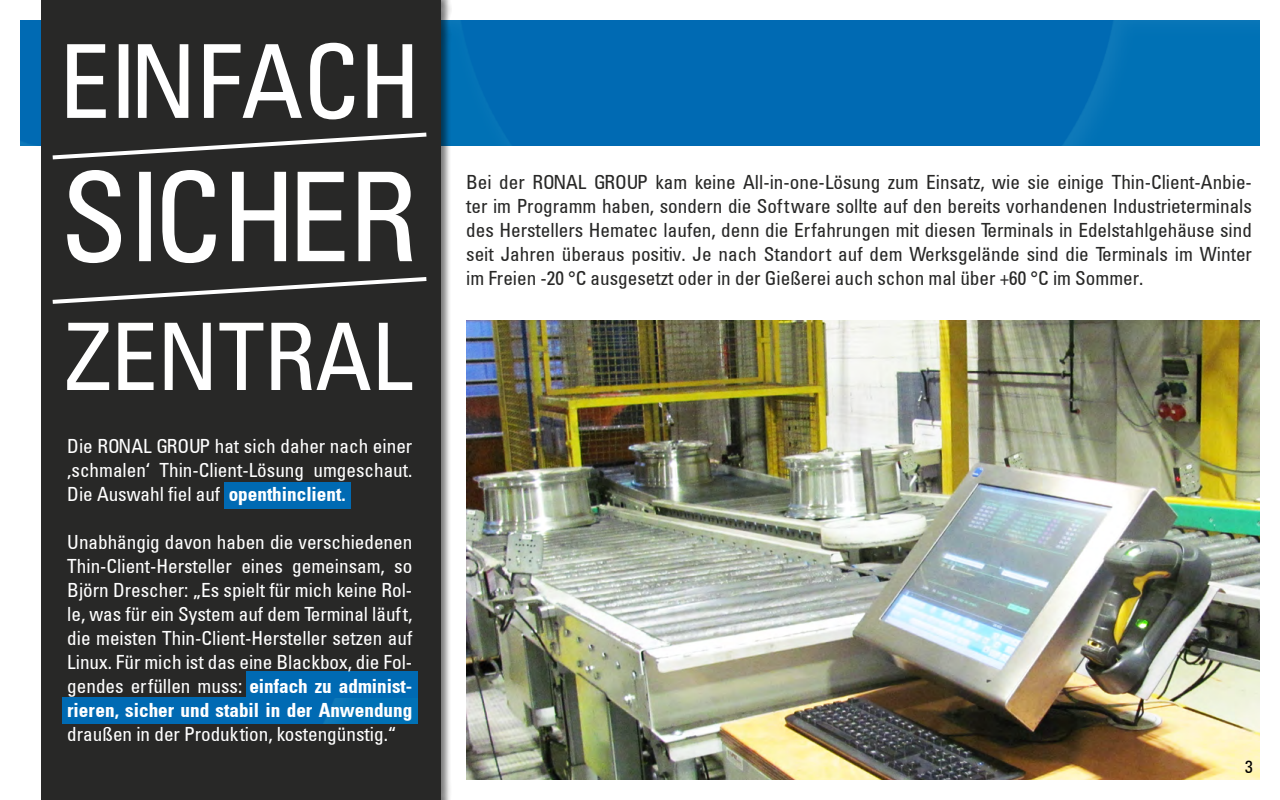
<style>
.page{position:relative;width:1280px;height:800px;background:#fff}
.page>*{position:absolute;margin:0;border:0;box-sizing:border-box;transform-origin:0 0}
.t1{font:20px/24px "Unfug Condensed Normal";color:#fff;text-align:justify}
.t2{font:20px/24px "Unfug Condensed Normal";color:#282827;text-align:justify}
.t3{font:700 condensed 20px "Unfug";color:#fff}
.t4{font:18px "Unfug Condensed Normal";color:#000}
.s1{font-family:"Unfug";font-weight:700;font-stretch:condensed}
</style>
<div class="page">
<div style="left:20px;top:20px;width:1240px;height:126px;background:#006ab3"></div>
<div style="left:41px;top:0;width:411px;height:800px;background:#000;opacity:.5"></div>
<div style="left:41px;top:0;width:400px;height:800px;background:#282827"></div>
<svg style="left:67px;top:323px;width:345px;height:67px"></svg>
<svg style="left:67px;top:170px;width:345px;height:93px"></svg>
<svg style="left:67px;top:43px;width:345px;height:76px"></svg>
<div style="left:225px;top:482px;width:126px;height:26px;background:#006ab3"></div>
<div style="left:62px;top:697px;width:355px;height:26px;background:#006ab3"></div>
<div style="left:246px;top:672px;width:171px;height:26px;background:#006ab3"></div>
<svg style="left:52px;top:132px;width:375px;height:28px"></svg>
<svg style="left:52px;top:277px;width:375px;height:27px"></svg>
<img style="left:466px;top:320px;width:794px;height:460px">
<p class="t2" style="left:466px;top:170px;width:787px">Bei der RONAL GROUP kam keine All-in-one-Lösung zum Einsatz, wie sie einige Thin-Client-Anbie&shy;ter im Programm haben, sondern die Software sollte auf den bereits vorhandenen Industrieterminals des Herstellers Hematec laufen, denn die Erfahrungen mit diesen Terminals in Edelstahlgehäuse sind seit Jahren überaus positiv. Je nach Standort auf dem Werksgelände sind die Terminals im Winter im Freien -20 °C ausgesetzt oder in der Gießerei auch schon mal über +60 °C im Sommer.</p>
<p class="t1" style="left:67px;top:433px;width:347px">Die RONAL GROUP hat sich daher nach einer ‚schmalen‘ Thin-Client-Lösung umgeschaut.<br>Die Auswahl fiel auf <span class="s1">openthinclient.</span></p>
<p class="t1" style="left:67px;top:529px;width:347px">Unabhängig davon haben die verschiedenen Thin-Client-Hersteller eines gemeinsam, so Björn Drescher: „Es spielt für mich keine Rol&shy;le, was für ein System auf dem Terminal läuft, die meisten Thin-Client-Hersteller setzen auf Linux. Für mich ist das eine Blackbox, die Fol&shy;gendes erfüllen muss: <span class="s1">einfach zu administ-</span></p>
<p class="t3" style="left:67px;top:698px;width:347px">rieren, sicher und stabil in der Anwendung</p>
<p class="t1" style="left:67px;top:721px;width:331px">draußen in der Produktion, kostengünstig.“</p>
<p class="t4" style="left:1245px;top:755px;width:9px">3</p>
</div>
